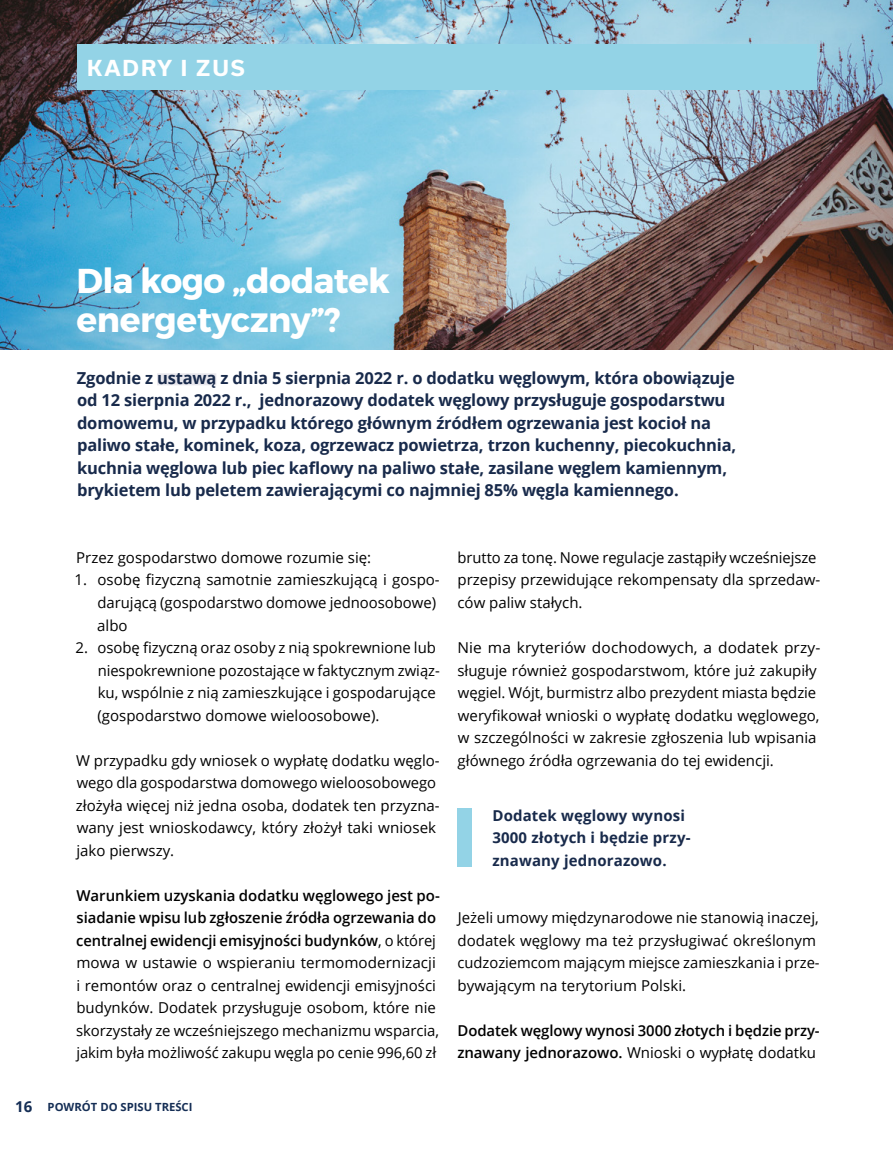
<style>
.page{position:relative;width:893px;height:1149px;background:#fff}
.page>*{position:absolute;margin:0;border:0;box-sizing:border-box;transform-origin:0 0}
.t1{font:34.5px/39px "Trueno Bd";letter-spacing:-.02em;color:#fff}
.t2{font:700 21px "Usual";letter-spacing:.09em;color:#fff}
.t3{font:700 16.5px/22.5px "Open Sans";letter-spacing:-.01em;color:#182a4b}
.t4{font:15px/22.5px "Open Sans";color:#000}
.t5{font:600 15px/22.5px "Open Sans";letter-spacing:-.005em;color:#000}
.t6{font:700 15px/22.5px "Open Sans";letter-spacing:.01em;color:#182a4b}
.t7{font:700 11.25px "Open Sans";color:#152e55}
.s1{font-weight:600}
.s2{font-size:15px}
.s3{font-weight:400}
</style>
<div class="page">
<img style="left:0;top:0;width:893px;height:349px">
<div style="left:157px;top:373px;width:59px;height:12px;background:#e8e7ed"></div>
<div style="left:77px;top:45px;width:739px;height:45px;background:#93d3e6"></div>
<div style="left:457px;top:808px;width:14px;height:58px;background:#93d3e6"></div>
<h2 class="t2" style="left:87px;top:56px;width:159px">KADRY I ZUS</h2>
<h1 class="t1" style="left:76px;top:261px;width:315px">Dla kogo „dodatek energetyczny”?</h1>
<p class="t3" style="left:77px;top:366px;width:661px">Zgodnie z ustawą z dnia 5 sierpnia 2022 r. o dodatku węglowym, która obowiązuje od 12 sierpnia 2022 r., jednorazowy dodatek węglowy przysługuje gospodarstwu domowemu, w przypadku którego głównym źródłem ogrzewania jest kocioł na paliwo stałe, kominek, koza, ogrzewacz powietrza, trzon kuchenny, piecokuchnia, kuchnia węglowa lub piec kaflowy na paliwo stałe, zasilane węglem kamiennym, brykietem lub peletem zawierającymi co najmniej 85% węgla kamiennego.</p>
<p class="t4" style="left:76px;top:545px;width:297px">Przez gospodarstwo domowe rozumie się:</p>
<p class="t4" style="left:97px;top:568px;width:344px;text-indent:-23px">1. osobę fizyczną samotnie zamieszkującą i gospo&shy;darującą (gospodarstwo domowe jednoosobowe) albo</p>
<p class="t4" style="left:98px;top:635px;width:344px;text-indent:-22px">2. osobę fizyczną oraz osoby z nią spokrewnione lub niespokrewnione pozostające w faktycznym związ&shy;ku, wspólnie z nią zamieszkujące i gospodarujące (gospodarstwo domowe wieloosobowe).</p>
<p class="t4" style="left:76px;top:748px;width:365px">W przypadku gdy wniosek o wypłatę dodatku węglo&shy;wego dla gospodarstwa domowego wieloosobowego złożyła więcej niż jedna osoba, dodatek ten przyzna&shy;wany jest wnioskodawcy, który złożył taki wniosek jako pierwszy.</p>
<p class="t4" style="left:76px;top:883px;width:365px"><span class="s1">Warunkiem uzyskania dodatku węglowego jest po&shy;siadanie wpisu lub zgłoszenie źródła ogrzewania do centralnej ewidencji emisyjności budynków</span>, o której mowa w ustawie o wspieraniu termomodernizacji i remontów oraz o centralnej ewidencji emisyjności budynków. Dodatek przysługuje osobom, które nie skorzystały ze wcześniejszego mechanizmu wsparcia, jakim była możliwość zakupu węgla po cenie 996,60 zł</p>
<p class="t7" style="left:15px;top:1098px;width:179px"><span class="s2">16</span> POWRÓT DO SPISU TREŚCI</p>
<p class="t4" style="left:457px;top:545px;width:364px">brutto za tonę. Nowe regulacje zastąpiły wcześniejsze przepisy przewidujące rekompensaty dla sprzedaw&shy;ców paliw stałych.</p>
<p class="t4" style="left:457px;top:635px;width:365px">Nie ma kryteriów dochodowych, a dodatek przy&shy;sługuje również gospodarstwom, które już zakupiły węgiel. Wójt, burmistrz albo prezydent miasta będzie weryfikował wnioski o wypłatę dodatku węglowego, w szczególności w zakresie zgłoszenia lub wpisania głównego źródła ogrzewania do tej ewidencji.</p>
<p class="t6" style="left:492px;top:803px;width:200px">Dodatek węglowy wynosi<br>3000 złotych i będzie przy&shy;znawany jednorazowo.</p>
<p class="t4" style="left:457px;top:905px;width:364px">Jeżeli umowy międzynarodowe nie stanowią inaczej, dodatek węglowy ma też przysługiwać określonym cudzoziemcom mającym miejsce zamieszkania i prze&shy;bywającym na terytorium Polski.</p>
<p class="t5" style="left:457px;top:1018px;width:364px">Dodatek węglowy wynosi 3000 złotych i będzie przy&shy;znawany jednorazowo. <span class="s3">Wnioski o wypłatę dodatku</span></p>
</div>
